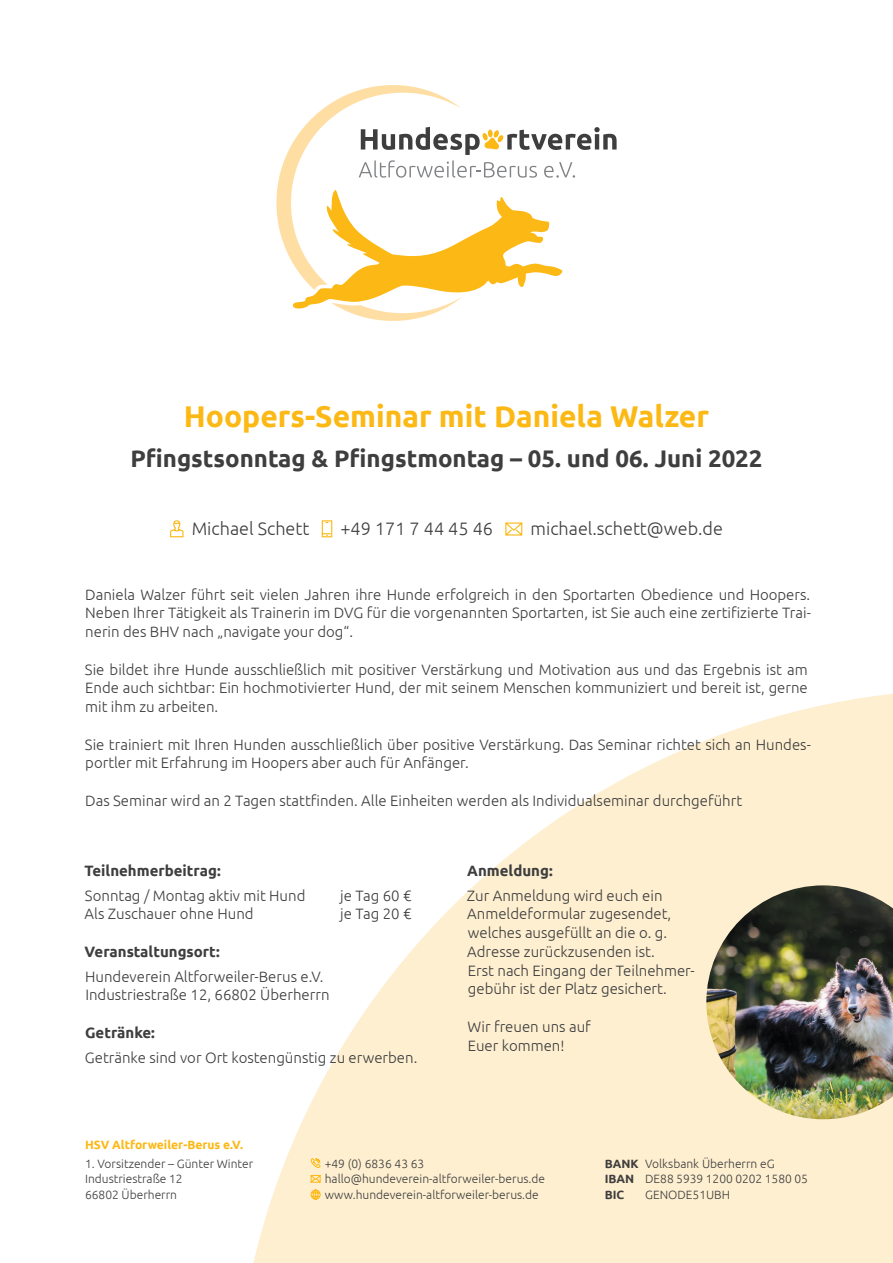
<style>
.page{position:relative;width:893px;height:1263px;background:#fff}
.page>*{position:absolute;margin:0;border:0;box-sizing:border-box;transform-origin:0 0}
.t1{font:700 30px "Ubuntu";color:#fcb814}
.t2{font:700 24px "Ubuntu";color:#3e3e3f}
.t3{font:300 18px "Ubuntu";color:#3e3e3f}
.t4{font:300 15px/18.8px "Ubuntu";color:#3e3e3f}
.t5{font:700 15px "Ubuntu";color:#3e3e3f}
.t6{font:300 12px/15.8px "Ubuntu";color:#3e3e3f}
.t7{font:700 12px "Ubuntu";color:#fcb814}
.s1{font-weight:700}
</style>
<div class="page">
<svg style="left:253px;top:693px;width:640px;height:570px;fill:#feefd0"></svg>
<svg style="left:276px;top:85px;width:341px;height:236px"></svg>
<svg style="left:170px;top:520px;width:14px;height:18px"></svg>
<svg style="left:321px;top:520px;width:12px;height:18px"></svg>
<svg style="left:505px;top:522px;width:18px;height:14px"></svg>
<svg style="left:310px;top:1189px;width:11px;height:11px"></svg>
<svg style="left:310px;top:1157px;width:11px;height:26px"></svg>
<img style="left:706px;top:885px;width:187px;height:234px">
<h1 class="t1" style="left:184px;top:398px;width:527px">Hoopers-Seminar mit Daniela Walzer</h1>
<h2 class="t2" style="left:130px;top:444px;width:634px">Pfingstsonntag &amp; Pfingstmontag – 05. und 06. Juni 2022</h2>
<p class="t3" style="left:192px;top:517px;width:119px">Michael Schett</p>
<p class="t3" style="left:340px;top:517px;width:154px">+49 171 7 44 45 46</p>
<p class="t3" style="left:530px;top:517px;width:194px">michael.schett@web.de</p>
<p class="t4" style="left:85px;top:584px;width:727px;text-align:justify">Daniela Walzer führt seit vielen Jahren ihre Hunde erfolgreich in den Sportarten Obedience und Hoopers.<br>Neben Ihrer Tätigkeit als Trainerin im DVG für die vorgenannten Sportarten, ist Sie auch eine zertifizierte Trai&shy;nerin des BHV nach „navigate your dog“.</p>
<p class="t4" style="left:85px;top:659px;width:724px;text-align:justify">Sie bildet ihre Hunde ausschließlich mit positiver Verstärkung und Motivation aus und das Ergebnis ist am Ende auch sichtbar: Ein hochmotivierter Hund, der mit seinem Menschen kommuniziert und bereit ist, gerne mit ihm zu arbeiten.</p>
<p class="t4" style="left:85px;top:734px;width:727px">Sie trainiert mit Ihren Hunden ausschließlich über positive Verstärkung. Das Seminar richtet sich an Hundes&shy;portler mit Erfahrung im Hoopers aber auch für Anfänger.</p>
<p class="t4" style="left:85px;top:791px;width:658px">Das Seminar wird an 2 Tagen stattfinden. Alle Einheiten werden als Individualseminar durchgeführt</p>
<p class="t5" style="left:84px;top:861px;width:138px">Teilnehmerbeitrag:</p>
<p class="t4" style="left:85px;top:885px;width:222px">Sonntag / Montag aktiv mit Hund</p>
<p class="t4" style="left:340px;top:885px;width:73px">je Tag 60 €</p>
<p class="t4" style="left:85px;top:904px;width:171px">Als Zuschauer ohne Hund</p>
<p class="t4" style="left:340px;top:904px;width:73px">je Tag 20 €</p>
<p class="t5" style="left:85px;top:942px;width:137px">Veranstaltungsort:</p>
<p class="t4" style="left:85px;top:966px;width:246px">Hundeverein Altforweiler-Berus e.V.<br>Industriestraße 12, 66802 Überherrn</p>
<p class="t5" style="left:85px;top:1023px;width:71px">Getränke:</p>
<p class="t4" style="left:85px;top:1047px;width:334px">Getränke sind vor Ort kostengünstig zu erwerben.</p>
<p class="t5" style="left:467px;top:861px;width:87px">Anmeldung:</p>
<p class="t4" style="left:467px;top:885px;width:229px">Zur Anmeldung wird euch ein<br>Anmeldeformular zugesendet, welches ausgefüllt an die o. g.<br>Adresse zurückzusenden ist.<br>Erst nach Eingang der Teilnehmer&shy;gebühr ist der Platz gesichert.</p>
<p class="t4" style="left:468px;top:1017px;width:125px">Wir freuen uns auf<br>Euer kommen!</p>
<p class="t7" style="left:85px;top:1137px;width:159px">HSV Altforweiler-Berus e.V.</p>
<p class="t6" style="left:85px;top:1155px;width:170px">1. Vorsitzender – Günter Winter<br>Industriestraße 12<br>66802 Überherrn</p>
<p class="t6" style="left:325px;top:1155px;width:222px">+49 (0) 6836 43 63 hallo@hundeverein-altforweiler-berus.de www.hundeverein-altforweiler-berus.de</p>
<p class="t6" style="left:605px;top:1155px;width:205px"><span class="s1">BANK</span> Volksbank Überherrn eG<br><span class="s1">IBAN</span> DE88 5939 1200 0202 1580 05<br><span class="s1">BIC</span></p>
<p class="t6" style="left:645px;top:1187px;width:86px">GENODE51UBH</p>
</div>
